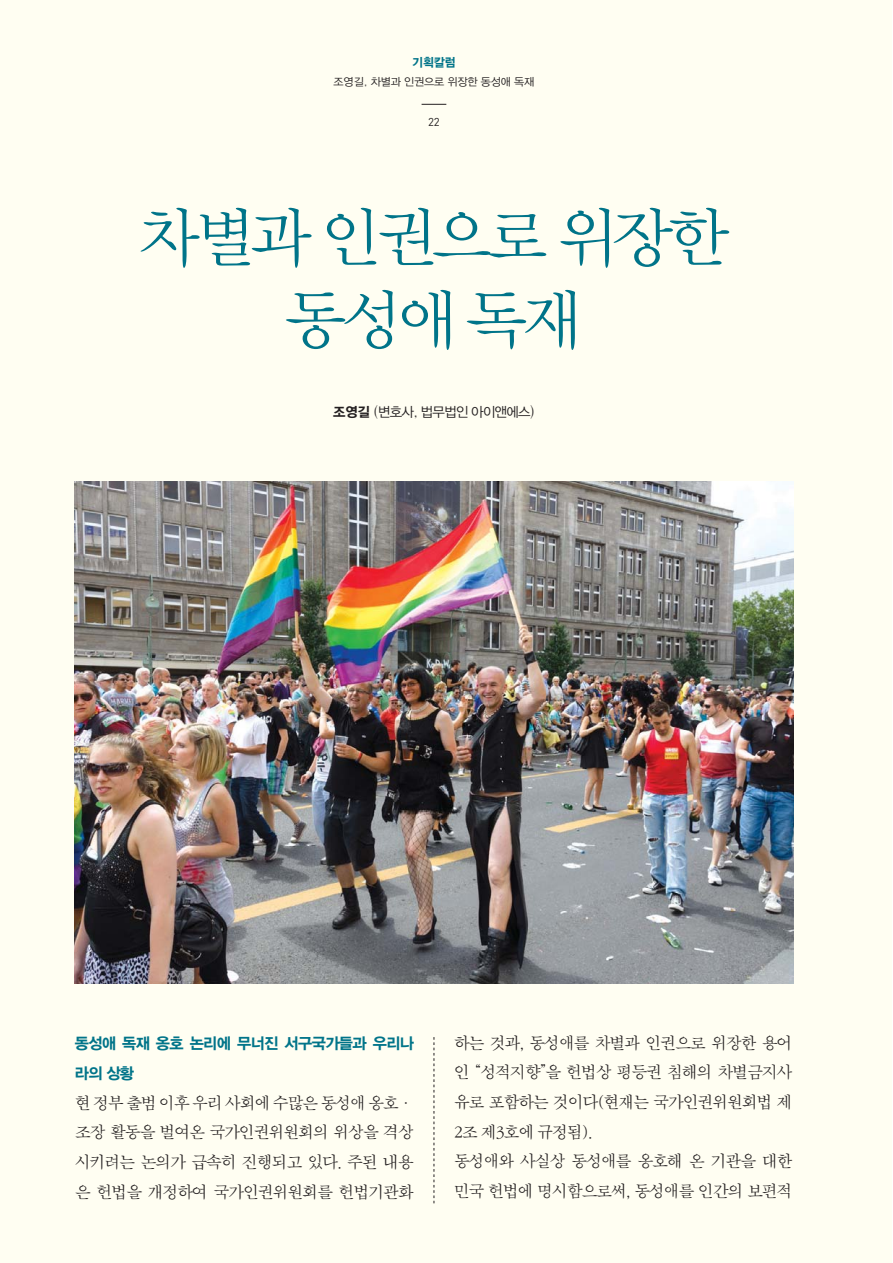
<style>
.page{position:relative;width:893px;height:1263px;background:#fff}
.page>*{position:absolute;margin:0;border:0;box-sizing:border-box;transform-origin:0 0}
.t1{font:64.65px/82.1px "Yoon Myungjo L KS Cms UHC H";letter-spacing:-.075em;color:#007489;text-align:center}
.t2{font:16.65px/29.7px "SM3 S Pmu 02 KS Cms UHC H";letter-spacing:-.1em;color:#231f20;text-align:justify}
.t3{font:15.75px/29.7px "Yoon Gothic B KS Cms UHC H";letter-spacing:-.035em;color:#007489}
.t4{font:13.65px "Yoon Gothic L KS Cms UHC H";letter-spacing:-.05em;color:#231f20}
.t5{font:12.3px "Yoon Gothic B KS Cms UHC H";color:#007489}
.t6{font:11.4px "DIN";color:#231f20}
.t7{font:10.95px "Yoon Gothic L KS Cms UHC H";letter-spacing:-.01em;color:#231f20}
.s1{font-family:"Yoon Gothic B KS Cms UHC H"}
</style>
<div class="page">
<div style="left:1px;top:0;width:891px;height:1263px;background:#fffef2"></div>
<img style="left:75px;top:481px;width:718px;height:503px">
<svg style="left:422px;top:104px;width:24px;height:1px"></svg>
<svg style="left:434px;top:1037px;width:1px;height:166px"></svg>
<p class="t5" style="left:412px;top:56px;width:45px">기획칼럼</p>
<p class="t7" style="left:334px;top:77px;width:202px">조영길, 차별과 인권으로 위장한 동성애 독재</p>
<p class="t6" style="left:428px;top:114px;width:13px">22</p>
<h1 class="t1" style="left:139px;top:200px;width:592px">차별과 인권으로 위장한 동성애 독재</h1>
<p class="t4" style="left:333px;top:405px;width:203px"><span class="s1">조영길</span> (변호사, 법무법인 아이앤에스)</p>
<p class="t3" style="left:75px;top:1030px;width:341px">동성애 독재 옹호 논리에 무너진 서구국가들과 우리나 라의 상황</p>
<p class="t2" style="left:75px;top:1089px;width:341px">현 정부 출범 이후 우리 사회에 수많은 동성애 옹호· 조장 활동을 벌여온 국가인권위원회의 위상을 격상 시키려는 논의가 급속히 진행되고 있다. 주된 내용 은 헌법을 개정하여 국가인권위원회를 헌법기관화</p>
<p class="t2" style="left:454px;top:1029px;width:341px;text-align:left">하는 것과, 동성애를 차별과 인권으로 위장한 용어 인 “성적지향”을 헌법상 평등권 침해의 차별금지사 유로 포함하는 것이다(현재는 국가인권위원회법 제<br>2조 제3호에 규정됨).<br>동성애와 사실상 동성애를 옹호해 온 기관을 대한 민국 헌법에 명시함으로써, 동성애를 인간의 보편적</p>
</div>
